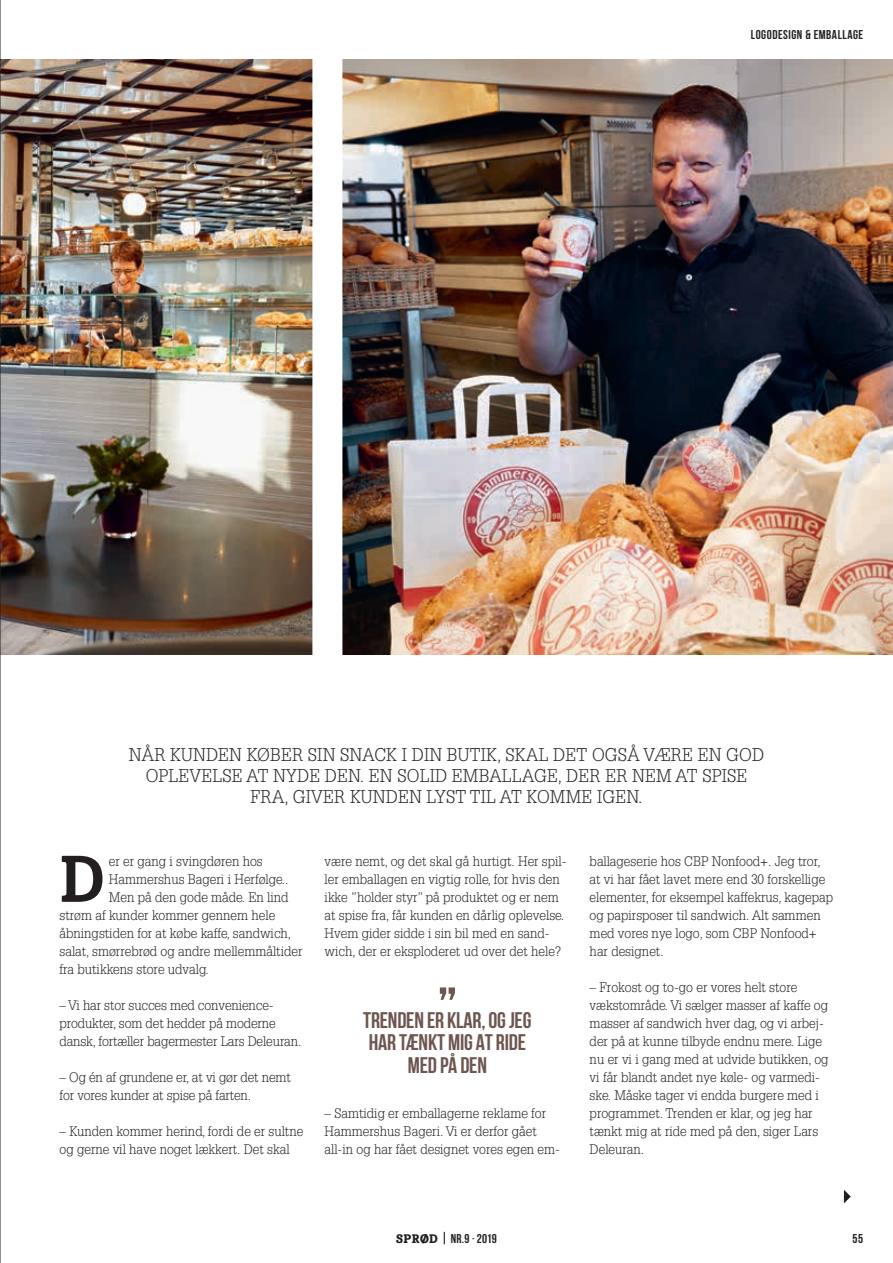
<style>
.page{position:relative;width:893px;height:1263px;background:#fff}
.page>*{position:absolute;margin:0;border:0;box-sizing:border-box;transform-origin:0 0}
.t1{font:63.75px "Cabrito Con Bol";color:#231f20}
.t2{font:700 60px "Bebas Neue";color:#6d564f}
.t3{font:700 22.5px/22.5px "Bebas Neue";letter-spacing:-.01em;color:#6d564f;text-align:center}
.t4{font:300 18px/21px "Glypha LT Std";letter-spacing:.01em;color:#231f20;text-align:center}
.t5{font:300 13.5px/18px "Glypha LT Std";color:#231f20}
.t6{font:700 12.75px "Bebas Neue";letter-spacing:.04em;color:#231f20}
.s1{font-family:"Cabrito Con Ex B";font-weight:400;font-size:12px}
</style>
<div class="page">
<img style="left:1px;top:60px;width:892px;height:595px">
<div style="left:312px;top:45px;width:30px;height:635px;background:#fff"></div>
<svg style="left:844px;top:1190px;width:7px;height:13px"></svg>
<svg style="left:444px;top:1232px;width:1px;height:12px"></svg>
<hr style="left:0;top:0;width:1px;height:1263px;background:#231f20">
<p class="t6" style="left:751px;top:28px;width:114px">LOGODESIGN &amp; EMBALLAGE</p>
<h3 class="t4" style="left:129px;top:744px;width:637px">NÅR KUNDEN KØBER SIN SNACK I DIN BUTIK, SKAL DET OGSÅ VÆRE EN GOD<br>OPLEVELSE AT NYDE DEN. EN SOLID EMBALLAGE, DER ER NEM AT SPISE<br>FRA, GIVER KUNDEN LYST TIL AT KOMME IGEN.</h3>
<h1 class="t1" style="left:60px;top:839px;width:46px">D</h1>
<p class="t5" style="left:109px;top:852px;width:155px">er er gang i svingdøren hos</p>
<p class="t5" style="left:109px;top:870px;width:181px">Hammershus Bageri i Herfølge..</p>
<p class="t5" style="left:109px;top:888px;width:181px">Men på den gode måde. En lind</p>
<p class="t5" style="left:60px;top:906px;width:217px">strøm af kunder kommer gennem hele</p>
<p class="t5" style="left:60px;top:924px;width:233px">åbningstiden for at købe kaffe, sandwich,</p>
<p class="t5" style="left:60px;top:942px;width:244px">salat, smørrebrød og andre mellemmåltider</p>
<p class="t5" style="left:60px;top:960px;width:151px">fra butikkens store udvalg.</p>
<p class="t5" style="left:60px;top:996px;width:243px">– Vi har stor succes med convenience&shy;produkter, som det hedder på moderne dansk, fortæller bagermester Lars Deleuran.</p>
<p class="t5" style="left:60px;top:1068px;width:233px">– Og én af grundene er, at vi gør det nemt for vores kunder at spise på farten.</p>
<p class="t5" style="left:60px;top:1122px;width:245px">– Kunden kommer herind, fordi de er sultne og gerne vil have noget lækkert. Det skal</p>
<p class="t5" style="left:325px;top:852px;width:244px">være nemt, og det skal gå hurtigt. Her spil&shy;ler emballagen en vigtig rolle, for hvis den ikke ”holder styr” på produktet og er nem at spise fra, får kunden en dårlig oplevelse.<br>Hvem gider sidde i sin bil med en sand&shy;wich, der er eksploderet ud over det hele?</p>
<h2 class="t2" style="left:437px;top:976px;width:21px">”</h2>
<h3 class="t3" style="left:363px;top:1008px;width:170px">TRENDEN ER KLAR, OG JEG<br>HAR TÆNKT MIG AT RIDE<br>MED PÅ DEN</h3>
<p class="t5" style="left:325px;top:1104px;width:237px">– Samtidig er emballagerne reklame for<br>Hammershus Bageri. Vi er derfor gået all-in og har fået designet vores egen em-</p>
<p class="t5" style="left:590px;top:852px;width:245px">ballageserie hos CBP Nonfood+. Jeg tror, at vi har fået lavet mere end 30 forskellige elementer, for eksempel kaffekrus, kagepap og papirsposer til sandwich. Alt sammen med vores nye logo, som CBP Nonfood+ har designet.</p>
<p class="t5" style="left:590px;top:978px;width:240px">– Frokost og to-go er vores helt store vækstområde. Vi sælger masser af kaffe og masser af sandwich hver dag, og vi arbej&shy;der på at kunne tilbyde endnu mere. Lige nu er vi i gang med at udvide butikken, og vi får blandt andet nye køle- og varmedi&shy;ske. Måske tager vi endda burgere med i programmet. Trenden er klar, og jeg har tænkt mig at ride med på den, siger Lars Deleuran.</p>
<p class="t6" style="left:396px;top:1231px;width:102px"><span class="s1">SPRØD</span> nr.9 · 2019</p>
<p class="t6" style="left:853px;top:1231px;width:12px">55</p>
</div>
